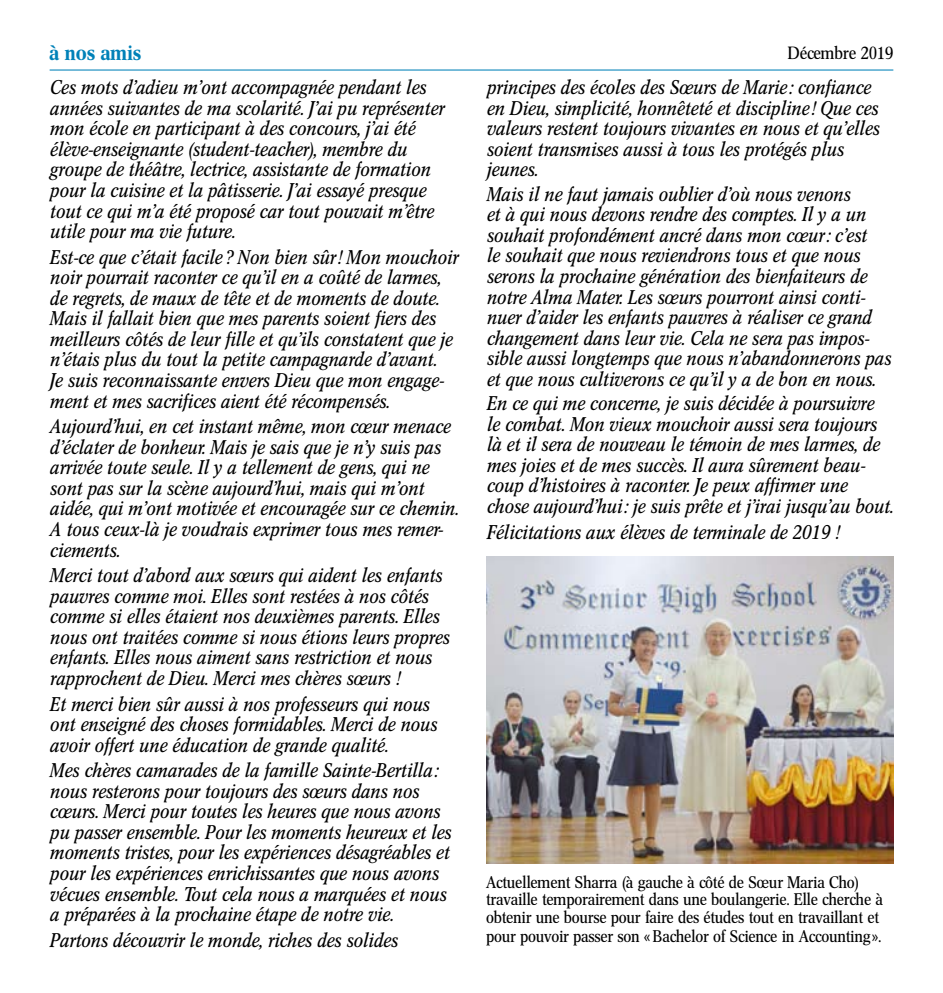
<style>
.page{position:relative;width:943px;height:993px;background:#fff}
.page>*{position:absolute;margin:0;border:0;box-sizing:border-box;transform-origin:0 0}
.t1{font:21px "Cnn Med";color:#0081b8}
.t2{font:19.6px/20.5px "Cnn Ita";letter-spacing:.015em;color:#000}
.t3{font:17.5px "Cnn Reg";color:#000;scale:1.05 1}
.t4{font:16.62px/17.5px "Cnn Reg";color:#000;scale:1.05 1}
</style>
<div class="page">
<hr style="left:50px;top:69px;width:843px;height:1px;background:#0081b8">
<img style="left:486px;top:556px;width:407px;height:307px">
<p class="t1" style="left:50px;top:40px;width:93px">à nos amis</p>
<p class="t3" style="left:788px;top:43px;width:101px">Décembre 2019</p>
<p class="t2" style="left:50px;top:77px;width:395px">Ces mots d’adieu m’ont accompagnée pendant les années suivantes de ma scolarité. J’ai pu représenter mon école en participant à des concours, j’ai été élève-enseignante (student-teacher), membre du groupe de théâtre, lectrice, assistante de formation pour la cuisine et la pâtisserie. J’ai essayé presque tout ce qui m’a été proposé car tout pouvait m’être utile pour ma vie future.</p>
<p class="t2" style="left:50px;top:247px;width:410px">Est-ce que c’était facile? Non bien sûr! Mon mouchoir noir pourrait raconter ce qu’il en a coûté de larmes, de regrets, de maux de tête et de moments de doute.<br>Mais il fallait bien que mes parents soient fiers des meilleurs côtés de leur fille et qu’ils constatent que je n’étais plus du tout la petite campagnarde d’avant.<br>Je suis reconnaissante envers Dieu que mon engage&shy;ment et mes sacrifices aient été récompensés.</p>
<p class="t2" style="left:50px;top:416px;width:410px">Aujourd’hui, en cet instant même, mon cœur menace d’éclater de bonheur. Mais je sais que je n’y suis pas arrivée toute seule. Il y a tellement de gens, qui ne sont pas sur la scène aujourd’hui, mais qui m’ont aidée, qui m’ont motivée et encouragée sur ce chemin.<br>A tous ceux-là je voudrais exprimer tous mes remer&shy;ciements.</p>
<p class="t2" style="left:50px;top:565px;width:401px">Merci tout d’abord aux sœurs qui aident les enfants pauvres comme moi. Elles sont restées à nos côtés comme si elles étaient nos deuxièmes parents. Elles nous ont traitées comme si nous étions leurs propres enfants. Elles nous aiment sans restriction et nous rapprochent de Dieu. Merci mes chères sœurs !</p>
<p class="t2" style="left:50px;top:693px;width:388px">Et merci bien sûr aussi à nos professeurs qui nous ont enseigné des choses formidables. Merci de nous avoir offert une éducation de grande qualité.</p>
<p class="t2" style="left:50px;top:760px;width:402px">Mes chères camarades de la famille Sainte-Bertilla: nous resterons pour toujours des sœurs dans nos cœurs. Merci pour toutes les heures que nous avons pu passer ensemble. Pour les moments heureux et les moments tristes, pour les expériences désagréables et pour les expériences enrichissantes que nous avons vécues ensemble. Tout cela nous a marquées et nous a préparées à la prochaine étape de notre vie.</p>
<p class="t2" style="left:50px;top:929px;width:349px">Partons découvrir le monde, riches des solides</p>
<p class="t2" style="left:486px;top:77px;width:394px">principes des écoles des Sœurs de Marie: confiance en Dieu, simplicité, honnêteté et discipline! Que ces valeurs restent toujours vivantes en nous et qu’elles soient transmises aussi à tous les protégés plus jeunes.</p>
<p class="t2" style="left:486px;top:184px;width:405px">Mais il ne faut jamais oublier d’où nous venons<br>et à qui nous devons rendre des comptes. Il y a un souhait profondément ancré dans mon cœur: c’est<br>le souhait que nous reviendrons tous et que nous serons la prochaine génération des bienfaiteurs de notre Alma Mater. Les sœurs pourront ainsi conti&shy;nuer d’aider les enfants pauvres à réaliser ce grand changement dans leur vie. Cela ne sera pas impos&shy;sible aussi longtemps que nous n’abandonnerons pas et que nous cultiverons ce qu’il y a de bon en nous.</p>
<p class="t2" style="left:486px;top:393px;width:408px">En ce qui me concerne, je suis décidée à poursuivre<br>le combat. Mon vieux mouchoir aussi sera toujours là et il sera de nouveau le témoin de mes larmes, de mes joies et de mes succès. Il aura sûrement beau&shy;coup d’histoires à raconter. Je peux affirmer une chose aujourd’hui: je suis prête et j’irai jusqu’au bout.</p>
<p class="t2" style="left:486px;top:521px;width:353px">Félicitations aux élèves de terminale de 2019 !</p>
<p class="t4" style="left:486px;top:873px;width:379px">Actuellement Sharra (à gauche à côté de Sœur Maria Cho) travaille temporairement dans une boulangerie. Elle cherche à obtenir une bourse pour faire des études tout en travaillant et</p>
<p class="t4" style="left:486px;top:927px;width:377px">pour pouvoir passer son « Bachelor of Science in Accounting».</p>
</div>
